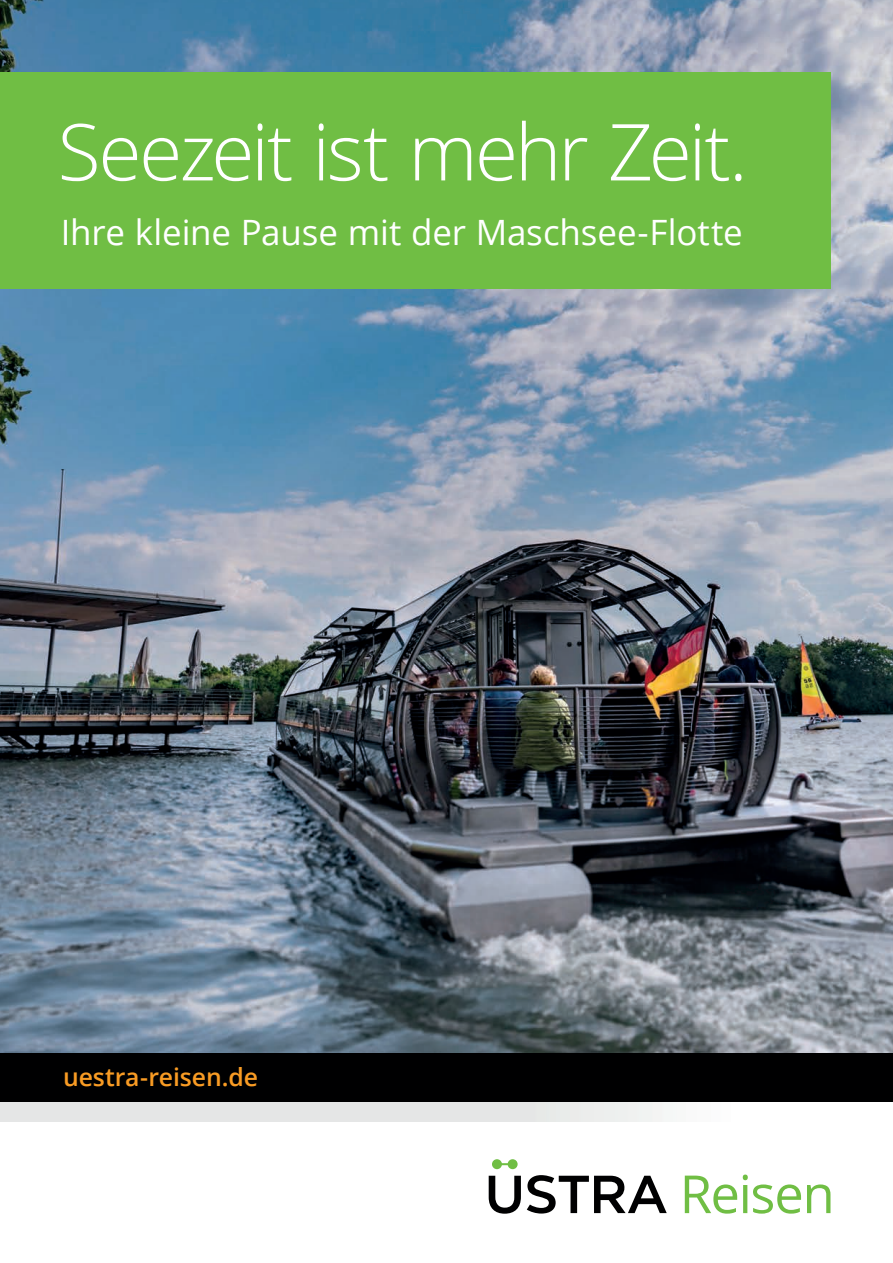
<style>
.page{position:relative;width:893px;height:1263px;background:#fff}
.page>*{position:absolute;margin:0;border:0;box-sizing:border-box;transform-origin:0 0}
.t1{font:300 78.6px "Open Sans";letter-spacing:-.035em;color:#fff}
.t2{font:34.95px "Open Sans";letter-spacing:-.005em;color:#fff}
.t3{font:600 24.75px "Open Sans";letter-spacing:-.005em;color:#f89b24}
</style>
<div class="page">
<div style="left:0;top:1053px;width:893px;height:49px;background:#000001"></div>
<img style="left:0;top:0;width:893px;height:1053px">
<div style="left:0;top:1102px;width:893px;height:19px;background:linear-gradient(to right,#dddede,#fcfcfc)"></div>
<svg style="left:489px;top:1175px;width:178px;height:39px"></svg>
<svg style="left:492px;top:1159px;width:26px;height:10px"></svg>
<svg style="left:685px;top:1175px;width:52px;height:38px"></svg>
<svg style="left:743px;top:1174px;width:58px;height:39px"></svg>
<svg style="left:807px;top:1184px;width:23px;height:29px"></svg>
<div style="left:0;top:72px;width:830px;height:217px;background:#70be44"></div>
<h1 class="t1" style="left:58px;top:98px;width:692px">Seezeit ist mehr Zeit.</h1>
<p class="t2" style="left:61px;top:209px;width:683px">Ihre kleine Pause mit der Maschsee-Flotte</p>
<p class="t3" style="left:63px;top:1060px;width:196px">uestra-reisen.de</p>
</div>
